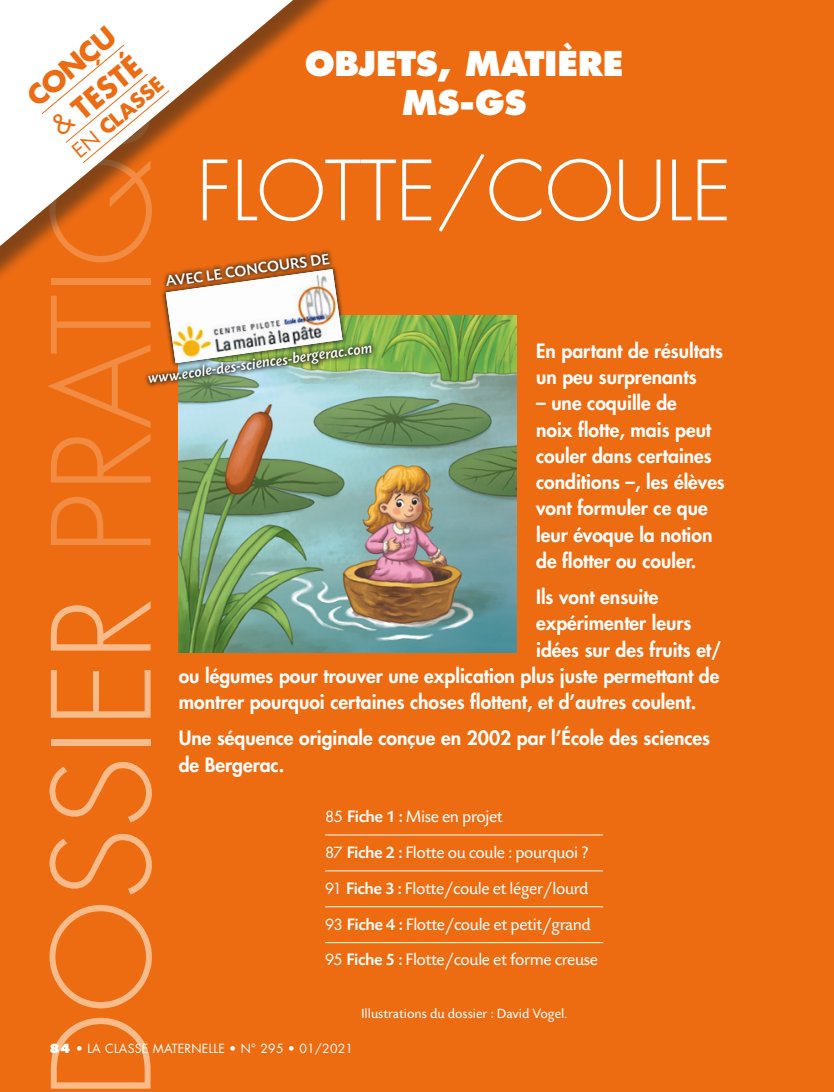
<style>
.page{position:relative;width:834px;height:1092px;background:#fff}
.page>*{position:absolute;margin:0;border:0;box-sizing:border-box;transform-origin:0 0}
.t1{font:300 132.3px "Futura";color:#f28c42}
.t2{font:300 80.5px "Futura";letter-spacing:-.01em;color:#fff}
.t3{font:800 33.25px/38.5px "Futura";letter-spacing:-.01em;color:#fff;text-align:center}
.t4{font:700 28.88px "Futura";color:#ed6c12;scale:.96 1}
.t5{font:700 26.95px "Futura";color:#ed6c12;scale:1.05 1}
.t6{font:700 19.95px "Futura";color:#ed6c12;scale:1.05 1}
.t7{font:800 19.25px/26.2px "Futura";color:#fff}
.t8{font:17.5px "Today SB";letter-spacing:-.02em;color:#fff}
.Txt_fiche_élève-New{font:15.75px "Today SB Med Ita";color:#fff}
.Txt_fiche_élève-New-2{font:500 15.75px "Today SB";color:#fff}
.t9{font:14px "Today SB";color:#fff}
.t10{font:12.25px "Futura";letter-spacing:.02em;color:#fff}
.s1{color:#f9bb8a}
.s2{font-weight:400;font-size:26.95px}
.s3{font-weight:400}
.s4{font-family:"Futura";font-size:14.88px}
.s5{font-weight:500}
.s6{font-weight:800}
</style>
<div class="page">
<div style="left:0;top:0;width:833px;height:1091px;background:#ed6c12"></div>
<svg style="left:0;top:0;width:322px;height:267px"></svg>
<svg style="left:41px;top:44px;width:130px;height:120px;background:#f2e3d8"></svg>
<hr style="left:325px;top:834px;width:278px;height:1px;background:#fff">
<hr style="left:325px;top:870px;width:278px;height:1px;background:#fff">
<hr style="left:325px;top:906px;width:278px;height:1px;background:#fff">
<hr style="left:325px;top:942px;width:278px;height:1px;background:#fff">
<img style="left:179px;top:315px;width:337px;height:337px">
<svg style="left:144px;top:248px;width:233px;height:140px"></svg>
<img style="left:166px;top:269px;width:176px;height:94px">
<h1 class="t1" style="left:22px;top:1099px;width:1101px;rotate:-90deg"><span class="s1">DOSSIER</span> PRATIQUE</h1>
<h3 class="t5" style="left:19px;top:87px;width:103px;rotate:-40deg">CONÇU</h3>
<p class="t3" style="left:305px;top:44px;width:320px">OBJETS, MATIÈRE<br>MS-GS</p>
<h3 class="t4" style="left:43px;top:115px;width:113px;rotate:-40deg"><span class="s2">&amp;</span> TESTÉ</h3>
<p class="t6" style="left:66px;top:143px;width:108px;rotate:-40deg"><span class="s3">EN</span> CLASSE</p>
<p class="t2" style="left:196px;top:142px;width:537px">FLOTTE/COULE</p>
<p class="Txt_fiche_élève-New-2" style="left:164px;top:273px;width:167px;rotate:-8deg">AVEC LE CONCOURS DE</p>
<p class="t7" style="left:536px;top:337px;width:188px">En partant de résultats un peu surprenants</p>
<p class="t7" style="left:536px;top:390px;width:190px">– une coquille de<br>noix flotte, mais peut couler dans certaines conditions –, les élèves vont formuler ce que leur évoque la notion de flotter ou couler.</p>
<p class="t7" style="left:536px;top:583px;width:124px">Ils vont ensuite</p>
<p class="t7" style="left:536px;top:610px;width:157px">expérimenter leurs</p>
<p class="t7" style="left:536px;top:636px;width:187px">idées sur des fruits et/</p>
<p class="t7" style="left:179px;top:662px;width:542px">ou légumes pour trouver une explication plus juste permettant de</p>
<p class="t7" style="left:179px;top:688px;width:519px">montrer pourquoi certaines choses flottent, et d’autres coulent.</p>
<p class="t7" style="left:179px;top:725px;width:533px">Une séquence originale conçue en 2002 par l’École des sciences de Bergerac.</p>
<p class="Txt_fiche_élève-New" style="left:147px;top:370px;width:228px;rotate:-8deg">www.ecole-des-sciences-bergerac.com</p>
<p class="t8" style="left:325px;top:806px;width:179px"><span class="s4">85</span> <span class="s5">Fiche 1 :</span> Mise en projet</p>
<p class="t8" style="left:325px;top:842px;width:265px"><span class="s4">87</span> <span class="s5">Fiche 2 :</span> Flotte ou coule : pourquoi ?</p>
<p class="t8" style="left:325px;top:878px;width:264px"><span class="s4">91</span> <span class="s5">Fiche 3 :</span> Flotte/coule et léger/lourd</p>
<p class="t8" style="left:325px;top:914px;width:267px"><span class="s4">93</span> <span class="s5">Fiche 4 :</span> Flotte/coule et petit/grand</p>
<p class="t8" style="left:325px;top:950px;width:274px"><span class="s4">95</span> <span class="s5">Fiche 5 :</span> Flotte/coule et forme creuse</p>
<p class="t9" style="left:361px;top:1005px;width:208px">Illustrations du dossier : David Vogel.</p>
<p class="t10" style="left:50px;top:1040px;width:305px"><span class="s6">84</span> • LA CLASSE MATERNELLE • N° 295 • 01/2021</p>
</div>
